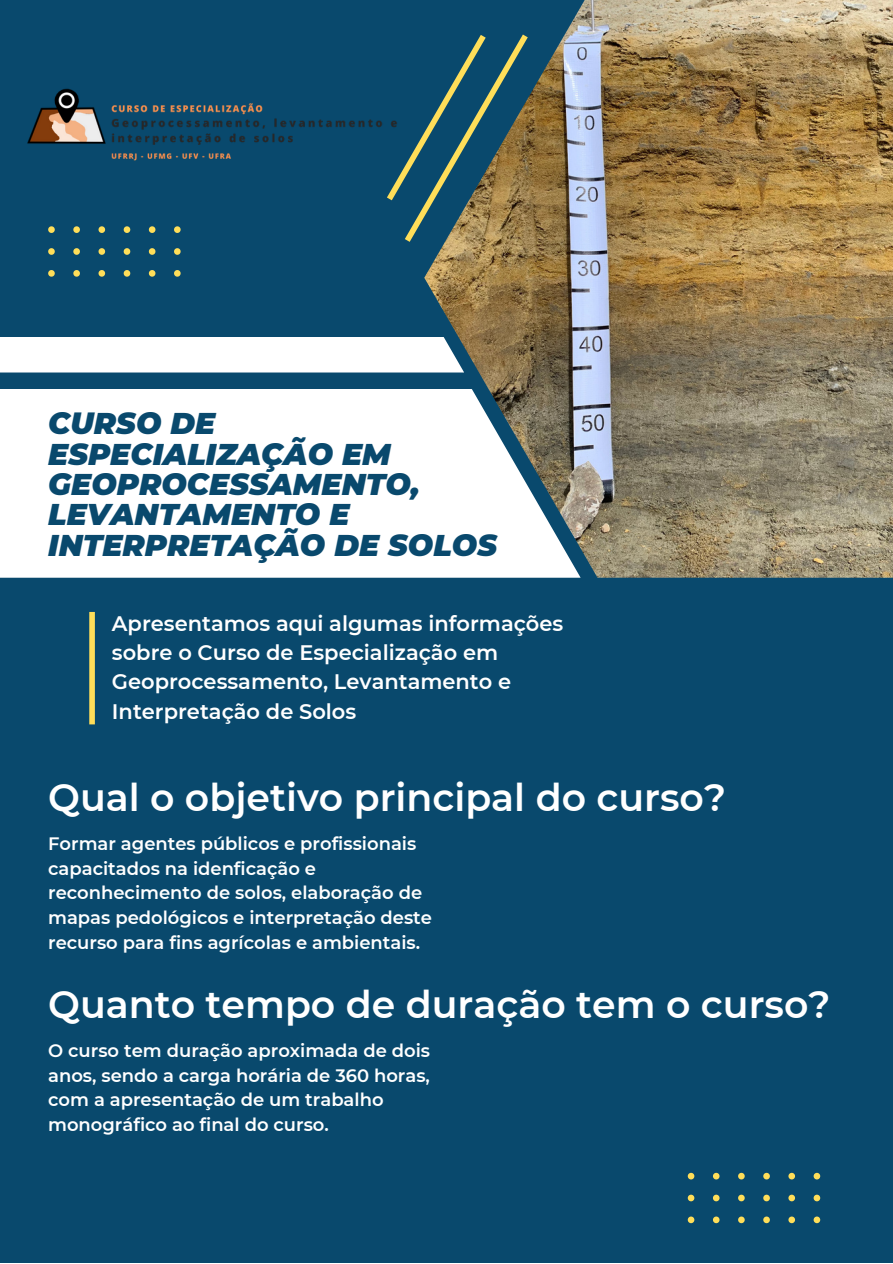
<style>
.page{position:relative;width:893px;height:1264px;background:#fff}
.page>*{position:absolute;margin:0;border:0;box-sizing:border-box;transform-origin:0 0}
.t1{font:600 37.8px "Montserrat";color:#fff}
.t2{font:italic 900 30px/30.3px "Montserrat";color:#09496d}
.t3{font:600 21px/29.2px "Montserrat";color:#fff}
.t4{font:600 18px/24.8px "Montserrat";color:#fff}
</style>
<div class="page">
<div style="left:0;top:0;width:892px;height:1262px;background:#09496d"></div>
<img style="left:424px;top:0;width:468px;height:577px">
<svg style="left:0;top:389px;width:580px;height:188px;fill:#fff"></svg>
<div style="left:0;top:336px;width:464px;height:36px;background:#fff"></div>
<div style="left:89px;top:612px;width:6px;height:112px;background:#ffde59"></div>
<svg style="left:813px;top:1216px;width:7px;height:7px"></svg>
<svg style="left:788px;top:1216px;width:7px;height:7px"></svg>
<svg style="left:763px;top:1216px;width:6px;height:7px"></svg>
<svg style="left:738px;top:1216px;width:6px;height:7px"></svg>
<svg style="left:713px;top:1216px;width:6px;height:7px"></svg>
<svg style="left:687px;top:1216px;width:7px;height:7px"></svg>
<svg style="left:813px;top:1194px;width:7px;height:7px"></svg>
<svg style="left:788px;top:1194px;width:7px;height:7px"></svg>
<svg style="left:763px;top:1194px;width:6px;height:7px"></svg>
<svg style="left:738px;top:1194px;width:6px;height:7px"></svg>
<svg style="left:713px;top:1194px;width:6px;height:7px"></svg>
<svg style="left:687px;top:1194px;width:7px;height:7px"></svg>
<svg style="left:813px;top:1172px;width:7px;height:7px"></svg>
<svg style="left:788px;top:1172px;width:7px;height:7px"></svg>
<svg style="left:763px;top:1172px;width:6px;height:7px"></svg>
<svg style="left:738px;top:1172px;width:6px;height:7px"></svg>
<svg style="left:713px;top:1172px;width:6px;height:7px"></svg>
<svg style="left:687px;top:1172px;width:7px;height:7px"></svg>
<svg style="left:174px;top:270px;width:7px;height:7px"></svg>
<svg style="left:149px;top:270px;width:6px;height:7px"></svg>
<svg style="left:124px;top:270px;width:6px;height:7px"></svg>
<svg style="left:98px;top:270px;width:7px;height:7px"></svg>
<svg style="left:73px;top:270px;width:7px;height:7px"></svg>
<svg style="left:48px;top:270px;width:7px;height:7px"></svg>
<svg style="left:174px;top:248px;width:7px;height:7px"></svg>
<svg style="left:149px;top:248px;width:6px;height:7px"></svg>
<svg style="left:124px;top:248px;width:6px;height:7px"></svg>
<svg style="left:98px;top:248px;width:7px;height:7px"></svg>
<svg style="left:73px;top:248px;width:7px;height:7px"></svg>
<svg style="left:48px;top:248px;width:7px;height:7px"></svg>
<svg style="left:174px;top:226px;width:7px;height:7px"></svg>
<svg style="left:149px;top:226px;width:6px;height:7px"></svg>
<svg style="left:124px;top:226px;width:6px;height:7px"></svg>
<svg style="left:98px;top:226px;width:7px;height:7px"></svg>
<svg style="left:73px;top:226px;width:7px;height:7px"></svg>
<svg style="left:48px;top:226px;width:7px;height:7px"></svg>
<svg style="left:387px;top:28px;width:146px;height:220px"></svg>
<img style="left:27px;top:76px;width:390px;height:97px">
<p class="t2" style="left:48px;top:408px;width:450px">CURSO DE<br>ESPECIALIZAÇÃO EM<br>GEOPROCESSAMENTO,<br>LEVANTAMENTO E<br>INTERPRETAÇÃO DE SOLOS</p>
<p class="t3" style="left:112px;top:609px;width:453px">Apresentamos aqui algumas informações sobre o Curso de Especialização em Geoprocessamento, Levantamento e Interpretação de Solos</p>
<p class="t1" style="left:48px;top:774px;width:679px">Qual o objetivo principal do curso?</p>
<p class="t4" style="left:48px;top:831px;width:385px">Formar agentes públicos e profissionais capacitados na idenficação e reconhecimento de solos, elaboração de mapas pedológicos e interpretação deste recurso para fins agrícolas e ambientais.</p>
<p class="t1" style="left:48px;top:980px;width:783px">Quanto tempo de duração tem o curso?</p>
<p class="t4" style="left:48px;top:1038px;width:383px">O curso tem duração aproximada de dois anos, sendo a carga horária de 360 horas, com a apresentação de um trabalho monográfico ao final do curso.</p>
</div>
